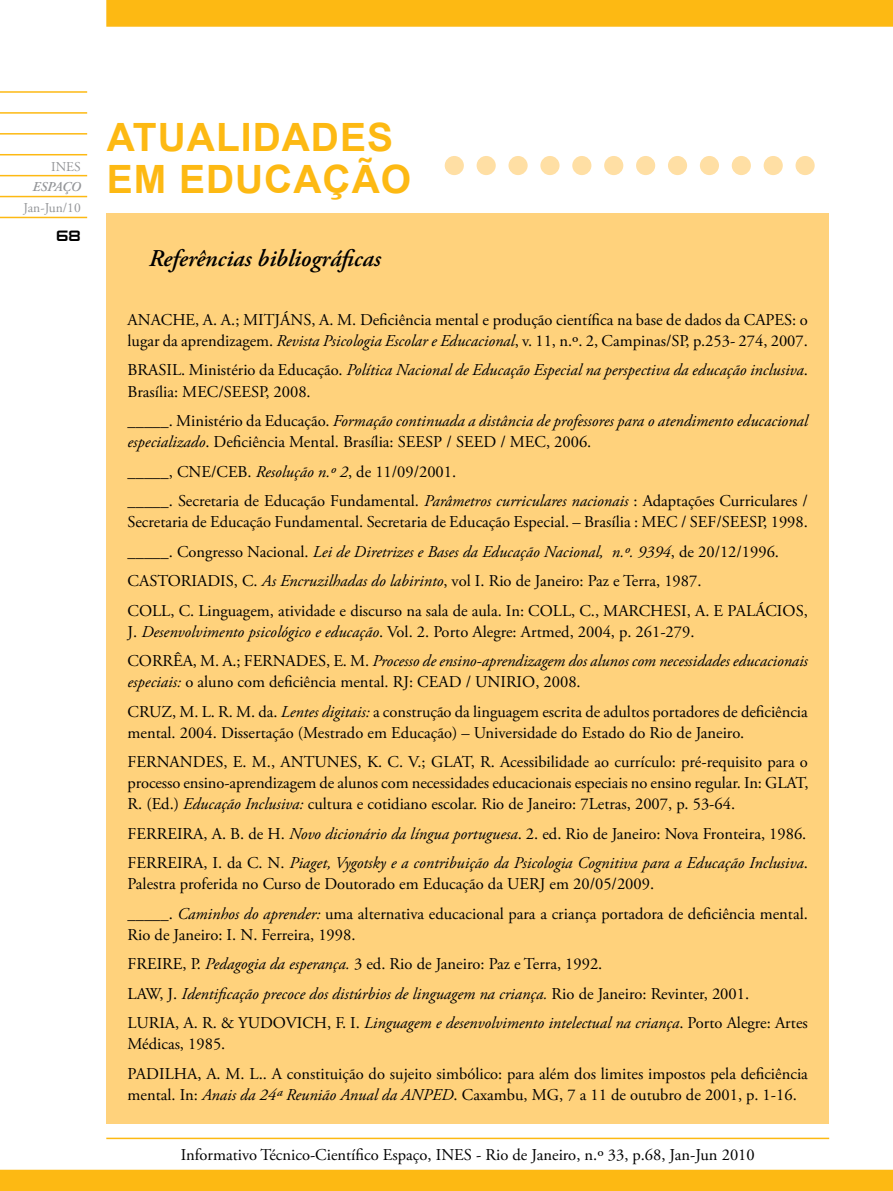
<style>
.page{position:relative;width:893px;height:1191px;background:#fff}
.page>*{position:absolute;margin:0;border:0;box-sizing:border-box;transform-origin:0 0}
.t1{font:700 39px/42px "Arial";letter-spacing:.025em;color:#fdb913}
.t2{font:italic 600 24px "Adobe Garamond Pro";color:#000}
.t3{font:18px "Zeroes";color:#000}
.t4{font:16.5px/29.5px "Adobe Garamond Pro";color:#000}
.t5{font:italic 16.5px/21px "Adobe Garamond Pro";color:#000}
.t6{font:13.5px "Adobe Garamond Pro";color:#939598}
.t7{font:italic 600 13.5px "Adobe Garamond Pro";letter-spacing:-.025em;color:#939598}
.s1{font-style:italic}
.s2{font-style:normal}
</style>
<div class="page">
<div style="left:106px;top:0;width:787px;height:27px;background:#fdb913"></div>
<div style="left:0;top:1169px;width:893px;height:22px;background:#fdb913"></div>
<div style="left:795px;top:156px;width:20px;height:19px;background:#ffdfa4;border-radius:50%"></div>
<div style="left:764px;top:156px;width:19px;height:19px;background:#ffdfa4;border-radius:50%"></div>
<div style="left:732px;top:156px;width:19px;height:19px;background:#ffdfa4;border-radius:50%"></div>
<div style="left:700px;top:156px;width:19px;height:19px;background:#ffdfa4;border-radius:50%"></div>
<div style="left:668px;top:156px;width:19px;height:19px;background:#ffdfa4;border-radius:50%"></div>
<div style="left:636px;top:156px;width:19px;height:19px;background:#ffdfa4;border-radius:50%"></div>
<div style="left:604px;top:156px;width:19px;height:19px;background:#ffdfa4;border-radius:50%"></div>
<div style="left:572px;top:156px;width:19px;height:19px;background:#ffdfa4;border-radius:50%"></div>
<div style="left:540px;top:156px;width:19px;height:19px;background:#ffdfa4;border-radius:50%"></div>
<div style="left:508px;top:156px;width:20px;height:19px;background:#ffdfa4;border-radius:50%"></div>
<div style="left:477px;top:156px;width:19px;height:19px;background:#ffdfa4;border-radius:50%"></div>
<div style="left:445px;top:156px;width:19px;height:19px;background:#ffdfa4;border-radius:50%"></div>
<hr style="left:0;top:91px;width:87px;height:2px;background:#fdb913">
<hr style="left:0;top:112px;width:87px;height:2px;background:#fdb913">
<hr style="left:0;top:133px;width:87px;height:2px;background:#fdb913">
<hr style="left:0;top:154px;width:87px;height:1px;background:#fdb913">
<hr style="left:0;top:175px;width:87px;height:1px;background:#fdb913">
<hr style="left:0;top:196px;width:87px;height:1px;background:#fdb913">
<hr style="left:0;top:217px;width:87px;height:1px;background:#fdb913">
<hr style="left:106px;top:1137px;width:723px;height:2px;background:#fdb913">
<div style="left:107px;top:213px;width:722px;height:910px;background:#ffd27c"></div>
<p class="t6" style="left:51px;top:158px;width:31px">INES</p>
<p class="t7" style="left:33px;top:179px;width:50px">ESPAÇO</p>
<p class="t6" style="left:24px;top:199px;width:59px">Jan-Jun/10</p>
<p class="t3" style="left:56px;top:226px;width:26px">68</p>
<h1 class="t1" style="left:107px;top:118px;width:306px">ATUALIDADES<br>EM EDUCAÇÃO</h1>
<h2 class="t2" style="left:149px;top:244px;width:233px">Referências bibliográficas</h2>
<p class="t4" style="left:128px;top:310px;width:682px;line-height:21px">ANACHE, A. A.; MITJÁNS, A. M. Deficiência mental e produção científica na base de dados da CAPES: o lugar da aprendizagem. <span class="s1">Revista Psicologia Escolar e Educacional</span>, v. 11, n.º. 2, Campinas/SP, p.253- 274, 2007.</p>
<p class="t5" style="left:128px;top:360px;width:682px"><span class="s2">BRASIL. Ministério da Educação.</span> Política Nacional de Educação Especial na perspectiva da educação inclusiva<span class="s2">.<br>Brasília: MEC/SEESP, 2008.</span></p>
<p class="t5" style="left:128px;top:411px;width:682px"><span class="s2">_____. Ministério da Educação.</span> Formação continuada a distância de professores para o atendimento educacional especializado<span class="s2">. Deficiência Mental. Brasília: SEESP / SEED / MEC, 2006.</span></p>
<p class="t4" style="left:128px;top:457px;width:682px">_____, CNE/CEB. <span class="s1">Resolução n.º 2</span>, de 11/09/2001.<br>_____. Secretaria de Educação Fundamental. <span class="s1">Parâmetros curriculares nacionais</span> : Adaptações Curriculares /</p>
<p class="t4" style="left:128px;top:507px;width:682px">Secretaria de Educação Fundamental. Secretaria de Educação Especial. – Brasília : MEC / SEF/SEESP, 1998. _____. Congresso Nacional. <span class="s1">Lei de Diretrizes e Bases da Educação Nacional, n.º. 9394</span>, de 20/12/1996.<br>CASTORIADIS, C. <span class="s1">As Encruzilhadas do labirinto</span>, vol I. Rio de Janeiro: Paz e Terra, 1987.<br>COLL, C. Linguagem, atividade e discurso na sala de aula. In: COLL, C., MARCHESI, A. E PALÁCIOS,</p>
<p class="t5" style="left:128px;top:617px;width:682px;line-height:29.5px"><span class="s2">J.</span> Desenvolvimento psicológico e educação<span class="s2">. Vol. 2. Porto Alegre: Artmed, 2004, p. 261-279.<br>CORRÊA, M. A.; FERNADES, E. M.</span> Processo de ensino-aprendizagem dos alunos com necessidades educacionais</p>
<p class="t4" style="left:128px;top:667px;width:682px"><span class="s1">especiais:</span> o aluno com deficiência mental. RJ: CEAD / UNIRIO, 2008.<br>CRUZ, M. L. R. M. da. <span class="s1">Lentes digitais:</span> a construção da linguagem escrita de adultos portadores de deficiência</p>
<p class="t4" style="left:128px;top:718px;width:682px">mental. 2004. Dissertação (Mestrado em Educação) – Universidade do Estado do Rio de Janeiro.<br>FERNANDES, E. M., ANTUNES, K. C. V.; GLAT, R. Acessibilidade ao currículo: pré-requisito para o</p>
<p class="t4" style="left:128px;top:773px;width:682px;line-height:21px">processo ensino-aprendizagem de alunos com necessidades educacionais especiais no ensino regular. In: GLAT,<br>R. (Ed.) <span class="s1">Educação Inclusiva:</span> cultura e cotidiano escolar. Rio de Janeiro: 7Letras, 2007, p. 53-64.</p>
<p class="t5" style="left:128px;top:819px;width:682px;line-height:29.5px"><span class="s2">FERREIRA, A. B. de H.</span> Novo dicionário da língua portuguesa<span class="s2">. 2. ed. Rio de Janeiro: Nova Fronteira, 1986.<br>FERREIRA, I. da C. N.</span> Piaget, Vygotsky e a contribuição da Psicologia Cognitiva para a Educação Inclusiva<span class="s2">.</span></p>
<p class="t4" style="left:128px;top:869px;width:682px">Palestra proferida no Curso de Doutorado em Educação da UERJ em 20/05/2009.<br>_____. <span class="s1">Caminhos do aprender:</span> uma alternativa educacional para a criança portadora de deficiência mental.</p>
<p class="t4" style="left:128px;top:920px;width:682px">Rio de Janeiro: I. N. Ferreira, 1998.<br>FREIRE, P. <span class="s1">Pedagogia da esperança.</span> 3 ed. Rio de Janeiro: Paz e Terra, 1992.<br>LAW, J. <span class="s1">Identificação precoce dos distúrbios de linguagem na criança.</span> Rio de Janeiro: Revinter, 2001.<br>LURIA, A. R. &amp; YUDOVICH, F. I. <span class="s1">Linguagem e desenvolvimento intelectual na criança</span>. Porto Alegre: Artes</p>
<p class="t4" style="left:128px;top:1030px;width:682px">Médicas, 1985.<br>PADILHA, A. M. L.. A constituição do sujeito simbólico: para além dos limites impostos pela deficiência</p>
<p class="t4" style="left:128px;top:1080px;width:671px">mental. In: <span class="s1">Anais da 24ª Reunião Anual da ANPED</span>. Caxambu, MG, 7 a 11 de outubro de 2001, p. 1-16.</p>
<p class="t4" style="left:181px;top:1141px;width:575px">Informativo Técnico-Científico Espaço, INES - Rio de Janeiro, n.º 33, p.68, Jan-Jun 2010</p>
</div>
